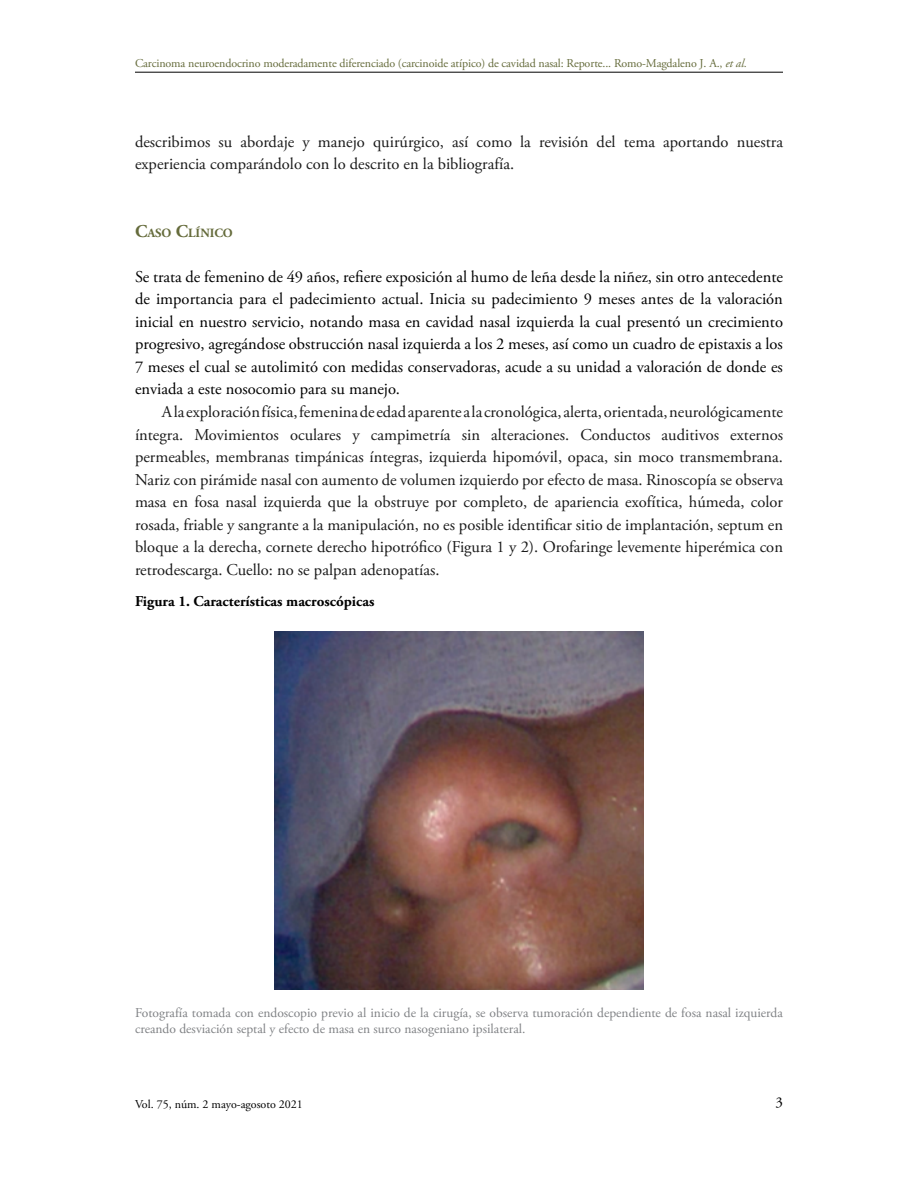
<style>
.page{position:relative;width:918px;height:1188px;background:#fff}
.page>*{position:absolute;margin:0;border:0;box-sizing:border-box;transform-origin:0 0}
.t1{font:16.5px/22.5px "Adobe Garamond Pro";color:#1a1a1a}
.t2{font:16.5px/22.5px "Adobe Garamond Pro";color:#000;text-align:justify}
.t3{font:700 15px "Adobe Garamond Pro";color:#000}
.t4{font:15px "Adobe Garamond Pro";color:#000}
.t5{font:13.5px/16.5px "Adobe Garamond Pro";color:#808285}
.t6{font:700 12.6px "Adobe Garamond Pro";color:#656b3b}
.t7{font:12px "Adobe Garamond Pro";letter-spacing:-.01em;color:#656b3b}
.t8{font:12px "Adobe Garamond Pro";color:#000}
.s1{font-style:italic}
.s2{font-size:18px}
</style>
<div class="page">
<hr style="left:135px;top:72px;width:648px;height:1px;background:#000">
<img style="left:275px;top:632px;width:369px;height:358px">
<p class="t7" style="left:135px;top:56px;width:614px">Carcinoma neuroendocrino moderadamente diferenciado (carcinoide atípico) de cavidad nasal: Reporte... Romo-Magdaleno J. A., <span class="s1">et al.</span></p>
<p class="t1" style="left:135px;top:131px;width:650px">describimos su abordaje y manejo quirúrgico, así como la revisión del tema aportando nuestra experiencia comparándolo con lo descrito en la bibliografía.</p>
<p class="t6" style="left:135px;top:226px;width:99px"><span class="s2">C</span>ASO <span class="s2">C</span>LÍNICO</p>
<p class="t2" style="left:135px;top:266px;width:650px">Se trata de femenino de 49 años, refiere exposición al humo de leña desde la niñez, sin otro antecedente de importancia para el padecimiento actual. Inicia su padecimiento 9 meses antes de la valoración inicial en nuestro servicio, notando masa en cavidad nasal izquierda la cual presentó un crecimiento progresivo, agregándose obstrucción nasal izquierda a los 2 meses, así como un cuadro de epistaxis a los 7 meses el cual se autolimitó con medidas conservadoras, acude a su unidad a valoración de donde es enviada a este nosocomio para su manejo.</p>
<p class="t1" style="left:135px;top:401px;width:650px;text-align:justify;text-indent:27px">A la exploración física, femenina de edad aparente a la cronológica, alerta, orientada, neurológicamente íntegra. Movimientos oculares y campimetría sin alteraciones. Conductos auditivos externos permeables, membranas timpánicas íntegras, izquierda hipomóvil, opaca, sin moco transmembrana.<br>Nariz con pirámide nasal con aumento de volumen izquierdo por efecto de masa. Rinoscopía se observa masa en fosa nasal izquierda que la obstruye por completo, de apariencia exofítica, húmeda, color rosada, friable y sangrante a la manipulación, no es posible identificar sitio de implantación, septum en bloque a la derecha, cornete derecho hipotrófico (Figura 1 y 2). Orofaringe levemente hiperémica con retrodescarga. Cuello: no se palpan adenopatías.</p>
<p class="t3" style="left:135px;top:592px;width:241px">Figura 1. Características macroscópicas</p>
<p class="t5" style="left:135px;top:1005px;width:649px">Fotografía tomada con endoscopio previo al inicio de la cirugía, se observa tumoración dependiente de fosa nasal izquierda creando desviación septal y efecto de masa en surco nasogeniano ipsilateral.</p>
<p class="t8" style="left:135px;top:1097px;width:169px">Vol. 75, núm. 2 mayo-agosoto 2021</p>
<p class="t4" style="left:776px;top:1093px;width:9px">3</p>
</div>
